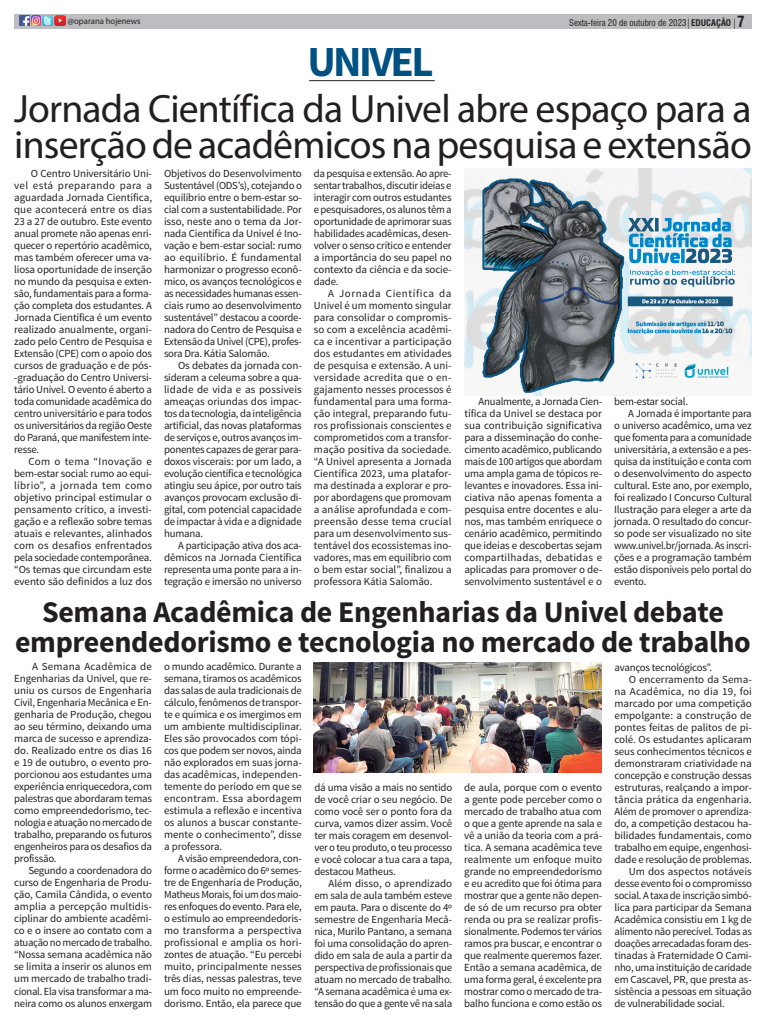
<style>
.page{position:relative;width:766px;height:1021px;background:#fff}
.page>*{position:absolute;margin:0;border:0;box-sizing:border-box;transform-origin:0 0}
.titulo_nsr{font:700 42.9px "Source Sans Pro";letter-spacing:-.06em;color:#015283}
.TITULO_PRINCIPAL{font:39.7px "Myriad Pro";letter-spacing:-.02em;color:#231f20}
.SECUNDARIO{font:700 30px "Source Sans Pro";letter-spacing:-.01em;color:#231f20}
.t1{font:700 condensed 15px "Swiss 721 BT";color:#231f20}
.TEXTO_ESSE{font:10.8px/12px "Source Sans Pro";letter-spacing:-.02em;color:#231f20;text-align:justify}
.t2{font:condensed 9px "Swiss 721 BT";color:#231f20}
.t3{font:9px "Myriad Pro";color:#231f20;scale:.96 1}
.s1{font-weight:700}
</style>
<div class="page">
<div style="left:14px;top:14px;width:737px;height:15px;background:#bcbdc0"></div>
<svg style="left:20px;top:16px;width:45px;height:10px"></svg>
<hr style="left:309px;top:80px;width:125px;height:1px;background:#231f20">
<img style="left:314px;top:662px;width:287px;height:110px">
<img style="left:464px;top:169px;width:287px;height:226px">
<p class="t3" style="left:68px;top:15px;width:77px">@oparana hojenews</p>
<p class="t2" style="left:569px;top:18px;width:163px">Sexta-feira 20 de outubro de 2023 <span class="s1">EDUCAÇÃO</span></p>
<p class="t1" style="left:736px;top:13px;width:9px">7</p>
<p class="titulo_nsr" style="left:307px;top:34px;width:128px">UNIVEL</p>
<p class="TITULO_PRINCIPAL" style="left:14px;top:84px;width:738px">Jornada Científica da Univel abre espaço para a</p>
<p class="TITULO_PRINCIPAL" style="left:14px;top:120px;width:739px">inserção de acadêmicos na pesquisa e extensão</p>
<p class="TEXTO_ESSE" style="left:14px;top:167px;width:139px;text-indent:17px">O Centro Universitário Uni&shy;vel está preparando para a aguardada Jornada Científica, que acontecerá entre os dias 23 a 27 de outubro. Este evento anual promete não apenas enri&shy;quecer o repertório acadêmico, mas também oferecer uma va&shy;liosa oportunidade de inserção no mundo da pesquisa e exten&shy;são, fundamentais para a forma&shy;ção completa dos estudantes. A Jornada Científica é um evento realizado anualmente, organi&shy;zado pelo Centro de Pesquisa e Extensão (CPE) com o apoio dos cursos de graduação e de pós--graduação do Centro Universi&shy;tário Univel. O evento é aberto a toda comunidade acadêmica do centro universitário e para todos os universitários da região Oeste do Paraná, que manifestem inte&shy;resse.</p>
<p class="TEXTO_ESSE" style="left:14px;top:455px;width:139px;text-indent:14px">Com o tema “Inovação e bem-estar social: rumo ao equi&shy;líbrio”, a jornada tem como objetivo principal estimular o pensamento crítico, a investi&shy;gação e a reflexão sobre temas atuais e relevantes, alinhados com os desafios enfrentados pela sociedade contemporânea. “Os temas que circundam este evento são definidos a luz dos</p>
<p class="TEXTO_ESSE" style="left:164px;top:167px;width:139px">Objetivos do Desenvolvimento Sustentável (ODS’s), cotejando o equilíbrio entre o bem-estar so&shy;cial com a sustentabilidade. Por isso, neste ano o tema da Jor&shy;nada Científica da Univel é Ino&shy;vação e bem-estar social: rumo ao equilíbrio. É fundamental harmonizar o progresso econô&shy;mico, os avanços tecnológicos e as necessidades humanas essen&shy;ciais rumo ao desenvolvimento sustentável” destacou a coorde&shy;nadora do Centro de Pesquisa e Extensão da Univel (CPE), profes&shy;sora Dra. Kátia Salomão.</p>
<p class="TEXTO_ESSE" style="left:164px;top:359px;width:139px;text-indent:14px">Os debates da jornada con&shy;sideram a celeuma sobre a qua&shy;lidade de vida e as possíveis ameaças oriundas dos impac&shy;tos da tecnologia, da inteligência artificial, das novas plataformas de serviços e, outros avanços im&shy;ponentes capazes de gerar para&shy;doxos viscerais: por um lado, a evolução científica e tecnológica atingiu seu ápice, por outro tais avanços provocam exclusão di&shy;gital, com potencial capacidade de impactar à vida e a dignidade humana.</p>
<p class="TEXTO_ESSE" style="left:164px;top:539px;width:139px;text-indent:14px">A participação ativa dos aca&shy;dêmicos na Jornada Científica representa uma ponte para a in&shy;tegração e imersão no universo</p>
<p class="TEXTO_ESSE" style="left:314px;top:167px;width:139px">da pesquisa e extensão. Ao apre&shy;sentar trabalhos, discutir ideias e interagir com outros estudantes e pesquisadores, os alunos têm a oportunidade de aprimorar suas habilidades acadêmicas, desen&shy;volver o senso crítico e entender a importância do seu papel no contexto da ciência e da socie&shy;dade.</p>
<p class="TEXTO_ESSE" style="left:314px;top:287px;width:139px;text-indent:14px">A Jornada Científica da Univel é um momento singular para consolidar o compromis&shy;so com a excelência acadêmi&shy;ca e incentivar a participação dos estudantes em atividades de pesquisa e extensão. A uni&shy;versidade acredita que o en&shy;gajamento nesses processos é fundamental para uma forma&shy;ção integral, preparando futu&shy;ros profissionais conscientes e comprometidos com a transfor&shy;mação positiva da sociedade. “A Univel apresenta a Jornada Científica 2023, uma platafor&shy;ma destinada a explorar e pro&shy;por abordagens que promovam a análise aprofundada e com&shy;preensão desse tema crucial para um desenvolvimento sus&shy;tentável dos ecossistemas ino&shy;vadores, mas em equilíbrio com o bem estar social”, finalizou a professora Kátia Salomão.</p>
<p class="TEXTO_ESSE" style="left:464px;top:395px;width:139px;text-indent:14px">Anualmente, a Jornada Cien&shy;tífica da Univel se destaca por sua contribuição significativa para a disseminação do conhe&shy;cimento acadêmico, publicando mais de 100 artigos que abordam uma ampla gama de tópicos re&shy;levantes e inovadores. Essa ini&shy;ciativa não apenas fomenta a pesquisa entre docentes e alu&shy;nos, mas também enriquece o cenário acadêmico, permitindo que ideias e descobertas sejam compartilhadas, debatidas e aplicadas para promover o de&shy;senvolvimento sustentável e o</p>
<p class="TEXTO_ESSE" style="left:614px;top:395px;width:75px">bem-estar social.</p>
<p class="TEXTO_ESSE" style="left:614px;top:407px;width:139px;text-indent:14px">A Jornada é importante para o universo acadêmico, uma vez que fomenta para a comunidade universitária, a extensão e a pes&shy;quisa da instituição e conta com o desenvolvimento do aspecto cultural. Este ano, por exemplo, foi realizado I Concurso Cultural Ilustração para eleger a arte da jornada. O resultado do concur&shy;so pode ser visualizado no site www.univel.br/jornada. As inscri&shy;ções e a programação também estão disponíveis pelo portal do evento.</p>
<p class="SECUNDARIO" style="left:42px;top:593px;width:683px">Semana Acadêmica de Engenharias da Univel debate</p>
<p class="SECUNDARIO" style="left:15px;top:623px;width:737px">empreendedorismo e tecnologia no mercado de trabalho</p>
<p class="TEXTO_ESSE" style="left:14px;top:661px;width:139px;text-indent:18px">A Semana Acadêmica de Engenharias da Univel, que re&shy;uniu os cursos de Engenharia Civil, Engenharia Mecânica e En&shy;genharia de Produção, chegou ao seu término, deixando uma marca de sucesso e aprendiza&shy;do. Realizado entre os dias 16 e 19 de outubro, o evento pro&shy;porcionou aos estudantes uma experiência enriquecedora, com palestras que abordaram temas como empreendedorismo, tec&shy;nologia e atuação no mercado de trabalho, preparando os futuros engenheiros para os desafios da profissão.</p>
<p class="TEXTO_ESSE" style="left:14px;top:865px;width:139px;text-indent:14px">Segundo a coordenadora do curso de Engenharia de Produ&shy;ção, Camila Cândida, o evento amplia a percepção multidis&shy;ciplinar do ambiente acadêmi&shy;co e o insere ao contato com a atuação no mercado de trabalho. “Nossa semana acadêmica não se limita a inserir os alunos em um mercado de trabalho tradi&shy;cional. Ela visa transformar a ma&shy;neira como os alunos enxergam</p>
<p class="TEXTO_ESSE" style="left:164px;top:661px;width:139px">o mundo acadêmico. Durante a semana, tiramos os acadêmicos das salas de aula tradicionais de cálculo, fenômenos de transpor&shy;te e química e os imergimos em um ambiente multidisciplinar.<br>Eles são provocados com tópi&shy;cos que podem ser novos, ainda não explorados em suas jorna&shy;das acadêmicas, independen&shy;temente do período em que se encontram. Essa abordagem estimula a reflexão e incentiva os alunos a buscar constante&shy;mente o conhecimento”, disse a professora.</p>
<p class="TEXTO_ESSE" style="left:164px;top:853px;width:139px;text-indent:14px">A visão empreendedora, con&shy;forme o acadêmico do 6º semes&shy;tre de Engenharia de Produção, Matheus Morais, foi um dos maio&shy;res enfoques do evento. Para ele, o estímulo ao empreendedoris&shy;mo transforma a perspectiva profissional e amplia os hori&shy;zontes de atuação. “Eu percebi muito, principalmente nesses três dias, nessas palestras, teve um foco muito no empreende&shy;dorismo. Então, ela parece que</p>
<p class="TEXTO_ESSE" style="left:314px;top:781px;width:139px">dá uma visão a mais no sentido de você criar o seu negócio. De como você ser o ponto fora da curva, vamos dizer assim. Você ter mais coragem em desenvol&shy;ver o teu produto, o teu processo e você colocar a tua cara a tapa, destacou Matheus.</p>
<p class="TEXTO_ESSE" style="left:314px;top:877px;width:139px;text-indent:14px">Além disso, o aprendizado em sala de aula também esteve em pauta. Para o discente do 4º semestre de Engenharia Mecâ&shy;nica, Murilo Pantano, a semana foi uma consolidação do apren&shy;dido em sala de aula a partir da perspectiva de profissionais que atuam no mercado de trabalho. “A semana acadêmica é uma ex&shy;tensão do que a gente vê na sala</p>
<p class="TEXTO_ESSE" style="left:464px;top:781px;width:139px">de aula, porque com o evento a gente pode perceber como o mercado de trabalho atua com o que a gente aprende na sala e vê a união da teoria com a prá&shy;tica. A semana acadêmica teve realmente um enfoque muito grande no empreendedorismo e eu acredito que foi ótima para mostrar que a gente não depen&shy;de só de um recurso pra obter renda ou pra se realizar profis&shy;sionalmente. Podemos ter vários ramos pra buscar, e encontrar o que realmente queremos fazer.<br>Então a semana acadêmica, de uma forma geral, é excelente pra mostrar como o mercado de tra&shy;balho funciona e como estão os</p>
<p class="TEXTO_ESSE" style="left:614px;top:661px;width:99px">avanços tecnológicos”.</p>
<p class="TEXTO_ESSE" style="left:614px;top:673px;width:139px;text-indent:14px">O encerramento da Sema&shy;na Acadêmica, no dia 19, foi marcado por uma competição empolgante: a construção de pontes feitas de palitos de pi&shy;colé. Os estudantes aplicaram seus conhecimentos técnicos e demonstraram criatividade na concepção e construção dessas estruturas, realçando a impor&shy;tância prática da engenharia.<br>Além de promover o aprendiza&shy;do, a competição destacou ha&shy;bilidades fundamentais, como trabalho em equipe, engenhosi&shy;dade e resolução de problemas.</p>
<p class="TEXTO_ESSE" style="left:614px;top:865px;width:139px;text-indent:14px">Um dos aspectos notáveis desse evento foi o compromisso social. A taxa de inscrição simbó&shy;lica para participar da Semana Acadêmica consistiu em 1 kg de alimento não perecível. Todas as doações arrecadadas foram des&shy;tinadas à Fraternidade O Cami&shy;nho, uma instituição de caridade em Cascavel, PR, que presta as&shy;sistência a pessoas em situação de vulnerabilidade social.</p>
</div>
